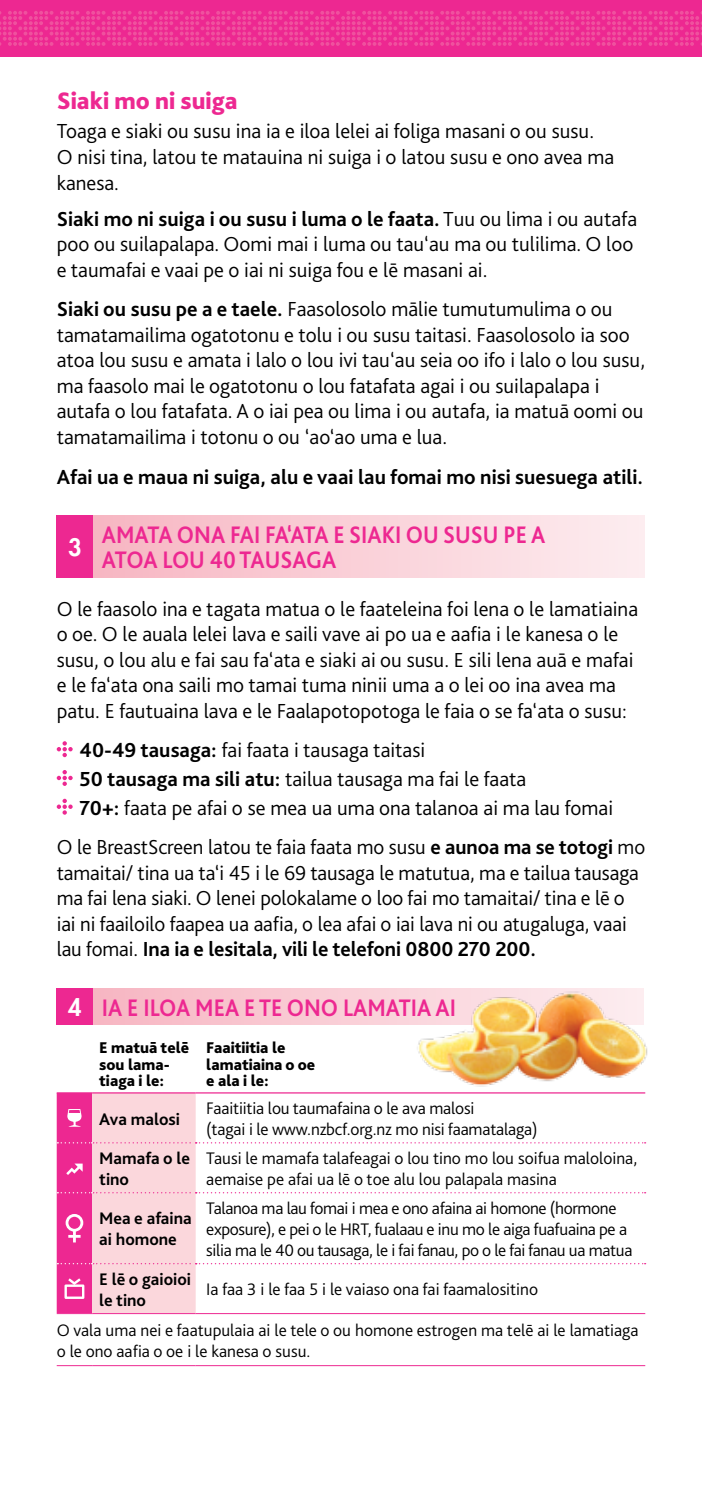
<style>
.page{position:relative;width:702px;height:1489px;background:#fff}
.page>*{position:absolute;margin:0;border:0;box-sizing:border-box;transform-origin:0 0}
.t1{font:700 25px/25px "Bliss Pro";color:#ed2891;scale:.9 1}
.t2{font:800 25px "Bliss Pro";color:#ed2891}
.t3{font:800 23.5px "Futura";color:#fff}
.t4{font:300 21.25px/25.5px "Bliss Pro";color:#000}
.t5{font:700 21.25px "Bliss Pro";color:#000}
.t6{font:300 17.5px/21px "Bliss Pro";letter-spacing:-.01em;color:#000}
.t7{font:700 17.5px/21px "Bliss Pro";color:#000}
.t8{font:800 16.25px/16.2px "Bliss Pro";color:#000}
.s1{font-weight:700}
.s2{font-family:"Futura";font-weight:800;font-size:23.5px;color:#fff}
</style>
<div class="page">
<hr style="left:57px;top:1364px;width:35px;height:1px;background:#ed2891">
<hr style="left:92px;top:1364px;width:104px;height:1px;background:#ed2891">
<hr style="left:196px;top:1364px;width:449px;height:1px;background:#ed2891">
<svg style="left:57px;top:1092px;width:588px;height:221px"></svg>
<div style="left:0;top:0;width:702px;height:57px;background:#ed2891"></div>
<svg style="left:0;top:11px;width:702px;height:35px"></svg>
<svg style="left:57px;top:741px;width:16px;height:16px"></svg>
<svg style="left:57px;top:770px;width:16px;height:16px"></svg>
<svg style="left:57px;top:798px;width:16px;height:16px"></svg>
<div style="left:57px;top:515px;width:588px;height:63px;background:linear-gradient(to right,#f7b2bf,#fdedf0)"></div>
<div style="left:57px;top:515px;width:36px;height:63px;background:#ed2891"></div>
<svg style="left:93px;top:988px;width:317px;height:36px;background:#f8c5cf"></svg>
<div style="left:57px;top:988px;width:36px;height:36px;background:#ed2891"></div>
<img style="left:410px;top:988px;width:238px;height:128px">
<p class="t2" style="left:57px;top:86px;width:182px">Siaki mo ni suiga</p>
<p class="t4" style="left:57px;top:118px;width:559px">Toaga e siaki ou susu ina ia e iloa lelei ai foliga masani o ou susu.<br>O nisi tina, latou te matauina ni suiga i o latou susu e ono avea ma kanesa.</p>
<p class="t4" style="left:57px;top:205px;width:582px"><span class="s1">Siaki mo ni suiga i ou susu i luma o le faata.</span> Tuu ou lima i ou autafa poo ou suilapalapa. Oomi mai i luma ou tau‘au ma ou tulilima. O loo e taumafai e vaai pe o iai ni suiga fou e lē masani ai.</p>
<p class="t4" style="left:57px;top:296px;width:590px"><span class="s1">Siaki ou susu pe a e taele.</span> Faasolosolo mālie tumutumulima o ou tamatamailima ogatotonu e tolu i ou susu taitasi. Faasolosolo ia soo atoa lou susu e amata i lalo o lou ivi tau‘au seia oo ifo i lalo o lou susu, ma faasolo mai le ogatotonu o lou fatafata agai i ou suilapalapa i autafa o lou fatafata. A o iai pea ou lima i ou autafa, ia matuā oomi ou tamatamailima i totonu o ou ‘ao‘ao uma e lua.</p>
<p class="t5" style="left:57px;top:463px;width:588px">Afai ua e maua ni suiga, alu e vaai lau fomai mo nisi suesuega atili.</p>
<p class="t3" style="left:68px;top:532px;width:15px">3</p>
<p class="t1" style="left:102px;top:522px;width:494px">AMATA ONA FAI FA‘ATA E SIAKI OU SUSU PE A<br>ATOA LOU 40 TAUSAGA</p>
<p class="t4" style="left:57px;top:595px;width:583px">O le faasolo ina e tagata matua o le faateleina foi lena o le lamatiaina o oe. O le auala lelei lava e saili vave ai po ua e aafia i le kanesa o le susu, o lou alu e fai sau fa‘ata e siaki ai ou susu. E sili lena auā e mafai e le fa‘ata ona saili mo tamai tuma ninii uma a o lei oo ina avea ma patu. E fautuaina lava e le Faalapotopotoga le faia o se fa‘ata o susu:</p>
<p class="t4" style="left:80px;top:735px;width:535px;line-height:28.8px"><span class="s1">40-49 tausaga:</span> fai faata i tausaga taitasi<br><span class="s1">50 tausaga ma sili atu:</span> tailua tausaga ma fai le faata<br><span class="s1">70+:</span> faata pe afai o se mea ua uma ona talanoa ai ma lau fomai</p>
<p class="t4" style="left:57px;top:834px;width:590px">O le BreastScreen latou te faia faata mo susu <span class="s1">e aunoa ma se totogi</span> mo tamaitai/ tina ua ta‘i 45 i le 69 tausaga le matutua, ma e tailua tausaga ma fai lena siaki. O lenei polokalame o loo fai mo tamaitai/ tina e lē o iai ni faailoilo faapea ua aafia, o lea afai o iai lava ni ou atugaluga, vaai lau fomai. <span class="s1">Ina ia e lesitala, vili le telefoni 0800 270 200.</span></p>
<p class="t1" style="left:68px;top:994px;width:432px"><span class="s2">4</span> IA E ILOA MEA E TE ONO LAMATIA AI</p>
<p class="t8" style="left:99px;top:1039px;width:91px">E matuā telē sou lama&shy;tiaga i le:</p>
<p class="t8" style="left:206px;top:1039px;width:110px">Faaitiitia le lamatiaina o oe e ala i le:</p>
<p class="t7" style="left:99px;top:1107px;width:82px">Ava malosi</p>
<p class="t6" style="left:206px;top:1097px;width:333px">Faaitiitia lou taumafaina o le ava malosi<br>(tagai i le www.nzbcf.org.nz mo nisi faamatalaga)</p>
<p class="t7" style="left:99px;top:1147px;width:92px">Mamafa o le tino</p>
<p class="t6" style="left:206px;top:1147px;width:432px">Tausi le mamafa talafeagai o lou tino mo lou soifua maloloina, aemaise pe afai ua lē o toe alu lou palapala masina</p>
<p class="t7" style="left:99px;top:1207px;width:94px">Mea e afaina ai homone</p>
<p class="t6" style="left:206px;top:1196px;width:427px">Talanoa ma lau fomai i mea e ono afaina ai homone (hormone exposure), e pei o le HRT, fualaau e inu mo le aiga fuafuaina pe a silia ma le 40 ou tausaga, le i fai fanau, po o le fai fanau ua matua</p>
<p class="t7" style="left:99px;top:1267px;width:93px">E lē o gaioioi le tino</p>
<p class="t6" style="left:206px;top:1278px;width:333px">Ia faa 3 i le faa 5 i le vaiaso ona fai faamalositino</p>
<p class="t6" style="left:57px;top:1318px;width:583px">O vala uma nei e faatupulaia ai le tele o ou homone estrogen ma telē ai le lamatiaga o le ono aafia o oe i le kanesa o susu.</p>
</div>
